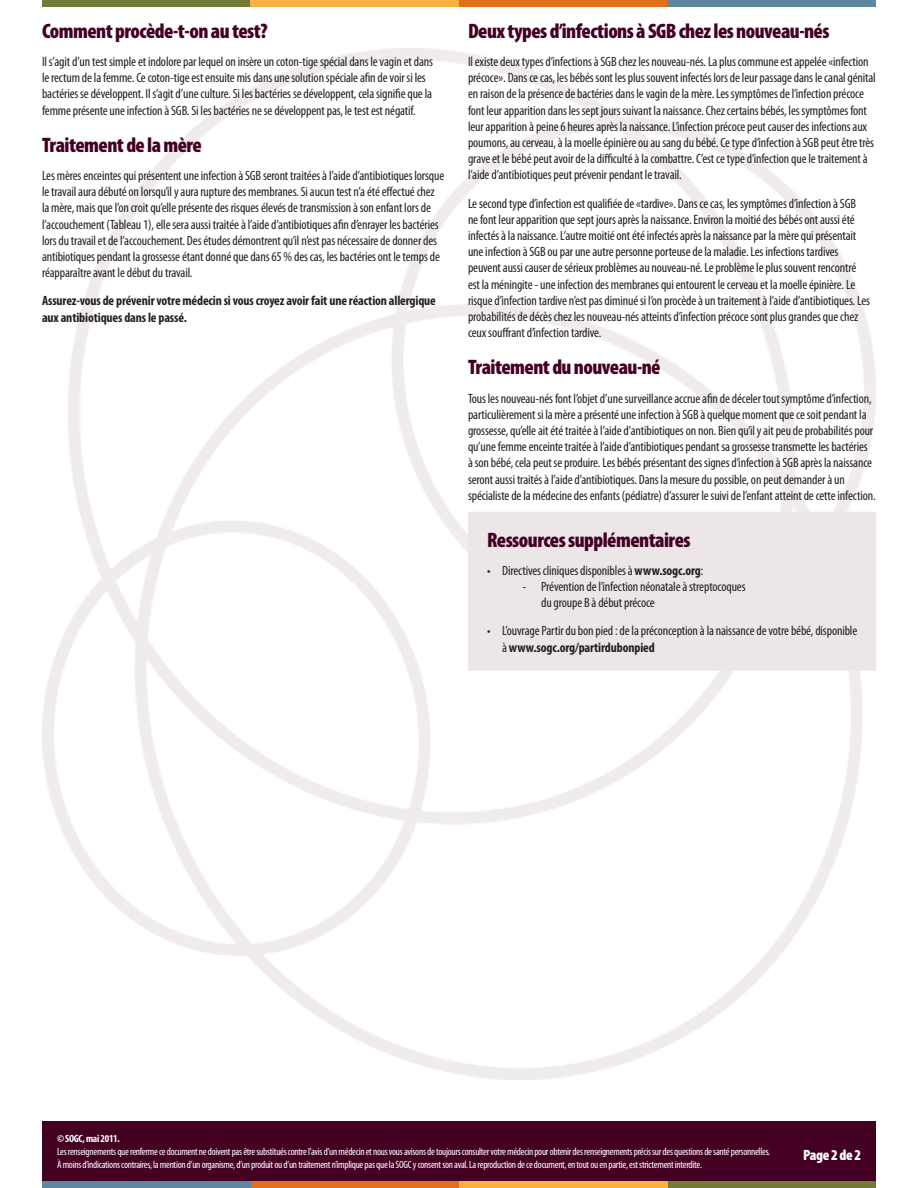
<style>
.page{position:relative;width:918px;height:1188px;background:#fff}
.page>*{position:absolute;margin:0;border:0;box-sizing:border-box;transform-origin:0 0}
.Template__Body_Headi{font:900 condensed 21px "Myriad Pro";letter-spacing:-.025em;color:#402}
.t1{font:900 condensed 15px "Myriad Pro";letter-spacing:-.025em;color:#fff}
.t2{font:condensed 13.5px/16.2px "Myriad Pro";letter-spacing:-.01em;color:#231f20}
.t3{font:700 condensed 13.5px/16.2px "Myriad Pro";letter-spacing:-.01em;color:#231f20}
.t4{font:condensed 10.5px/12.6px "Myriad Pro";letter-spacing:-.025em;color:#fff}
.t5{font:700 condensed 10.5px "Myriad Pro";letter-spacing:-.025em;color:#fff}
.s1{font-weight:700}
</style>
<div class="page">
<div style="left:42px;top:1121px;width:834px;height:60px;background:#402"></div>
<div style="left:668px;top:1181px;width:208px;height:7px;background:#727a35"></div>
<div style="left:459px;top:1181px;width:209px;height:7px;background:#fbb03f"></div>
<div style="left:250px;top:1181px;width:209px;height:7px;background:#e36f1d"></div>
<div style="left:42px;top:1181px;width:208px;height:7px;background:#5d86a1"></div>
<div style="left:42px;top:0;width:209px;height:7px;background:#727a35"></div>
<div style="left:250px;top:0;width:209px;height:7px;background:#fbb03f"></div>
<div style="left:459px;top:0;width:209px;height:7px;background:#e36f1d"></div>
<div style="left:668px;top:0;width:208px;height:7px;background:#5d86a1"></div>
<div style="left:469px;top:513px;width:406px;height:157px;background:#ece6e9"></div>
<hr style="left:468px;top:512px;width:408px;height:2px;background:#ece6e9">
<hr style="left:468px;top:514px;width:2px;height:154px;background:#ece6e9">
<hr style="left:874px;top:514px;width:2px;height:154px;background:#ece6e9">
<hr style="left:468px;top:668px;width:408px;height:3px;background:#ece6e9">
<p class="Template__Body_Headi" style="left:42px;top:17px;width:227px">Comment procède-t-on au test?</p>
<p class="t2" style="left:42px;top:53px;width:393px">Il s’agit d’un test simple et indolore par lequel on insère un coton-tige spécial dans le vagin et dans le rectum de la femme. Ce coton-tige est ensuite mis dans une solution spéciale afin de voir si les bactéries se développent. Il s’agit d’une culture. Si les bactéries se développent, cela signifie que la femme présente une infection à SGB. Si les bactéries ne se développent pas, le test est négatif.</p>
<p class="Template__Body_Headi" style="left:42px;top:131px;width:161px">Traitement de la mère</p>
<p class="t2" style="left:42px;top:167px;width:404px">Les mères enceintes qui présentent une infection à SGB seront traitées à l’aide d’antibiotiques lorsque le travail aura débuté on lorsqu’il y aura rupture des membranes. Si aucun test n’a été effectué chez la mère, mais que l’on croit qu’elle présente des risques élevés de transmission à son enfant lors de l’accouchement (Tableau 1), elle sera aussi traitée à l’aide d’antibiotiques afin d’enrayer les bactéries lors du travail et de l’accouchement. Des études démontrent qu’il n’est pas nécessaire de donner des antibiotiques pendant la grossesse étant donné que dans 65 % des cas, les bactéries ont le temps de réapparaître avant le début du travail.</p>
<p class="t3" style="left:42px;top:292px;width:395px">Assurez-vous de prévenir votre médecin si vous croyez avoir fait une réaction allergique aux antibiotiques dans le passé.</p>
<p class="Template__Body_Headi" style="left:468px;top:17px;width:363px">Deux types d’infections à SGB chez les nouveau-nés</p>
<p class="t2" style="left:468px;top:53px;width:409px">Il existe deux types d’infections à SGB chez les nouveau-nés. La plus commune est appelée «infection précoce». Dans ce cas, les bébés sont les plus souvent infectés lors de leur passage dans le canal génital en raison de la présence de bactéries dans le vagin de la mère. Les symptômes de l’infection précoce font leur apparition dans les sept jours suivant la naissance. Chez certains bébés, les symptômes font leur apparition à peine 6 heures après la naissance. L’infection précoce peut causer des infections aux poumons, au cerveau, à la moelle épinière ou au sang du bébé. Ce type d’infection à SGB peut être très grave et le bébé peut avoir de la difficulté à la combattre. C’est ce type d’infection que le traitement à l’aide d’antibiotiques peut prévenir pendant le travail.</p>
<p class="t2" style="left:468px;top:195px;width:404px">Le second type d’infection est qualifiée de «tardive». Dans ce cas, les symptômes d’infection à SGB<br>ne font leur apparition que sept jours après la naissance. Environ la moitié des bébés ont aussi été infectés à la naissance. L’autre moitié ont été infectés après la naissance par la mère qui présentait une infection à SGB ou par une autre personne porteuse de la maladie. Les infections tardives peuvent aussi causer de sérieux problèmes au nouveau-né. Le problème le plus souvent rencontré est la méningite - une infection des membranes qui entourent le cerveau et la moelle épinière. Le risque d’infection tardive n’est pas diminué si l’on procède à un traitement à l’aide d’antibiotiques. Les probabilités de décès chez les nouveau-nés atteints d’infection précoce sont plus grandes que chez ceux souffrant d’infection tardive.</p>
<p class="Template__Body_Headi" style="left:468px;top:354px;width:194px">Traitement du nouveau-né</p>
<p class="t2" style="left:468px;top:390px;width:409px">Tous les nouveau-nés font l’objet d’une surveillance accrue afin de déceler tout symptôme d’infection, particulièrement si la mère a présenté une infection à SGB à quelque moment que ce soit pendant la grossesse, qu’elle ait été traitée à l’aide d’antibiotiques on non. Bien qu’il y ait peu de probabilités pour qu’une femme enceinte traitée à l’aide d’antibiotiques pendant sa grossesse transmette les bactéries à son bébé, cela peut se produire. Les bébés présentant des signes d’infection à SGB après la naissance seront aussi traités à l’aide d’antibiotiques. Dans la mesure du possible, on peut demander à un spécialiste de la médecine des enfants (pédiatre) d’assurer le suivi de l’enfant atteint de cette infection.</p>
<p class="Template__Body_Headi" style="left:487px;top:526px;width:205px">Ressources supplémentaires</p>
<p class="t2" style="left:487px;top:562px;width:218px">• Directives cliniques disponibles à <span class="s1">www.sogc.org</span>:</p>
<p class="t2" style="left:541px;top:578px;width:206px;text-indent:-19px">- Prévention de l’infection néonatale à streptocoques du groupe B à début précoce</p>
<p class="t2" style="left:502px;top:623px;width:357px;text-indent:-15px">• L’ouvrage Partir du bon pied : de la préconception à la naissance de votre bébé, disponible à <span class="s1">www.sogc.org/partirdubonpied</span></p>
<p class="t5" style="left:57px;top:1132px;width:64px">© SOGC, mai 2011.</p>
<p class="t4" style="left:57px;top:1145px;width:715px">Les renseignements que renferme ce document ne doivent pas être substitués contre l’avis d’un médecin et nous vous avisons de toujours consulter votre médecin pour obtenir des renseignements précis sur des questions de santé personnelles.<br>À moins d’indications contraires, la mention d’un organisme, d’un produit ou d’un traitement n’implique pas que la SOGC y consent son aval. La reproduction de ce document, en tout ou en partie, est strictement interdite.</p>
<p class="t1" style="left:803px;top:1145px;width:59px">Page 2 de 2</p>
</div>
